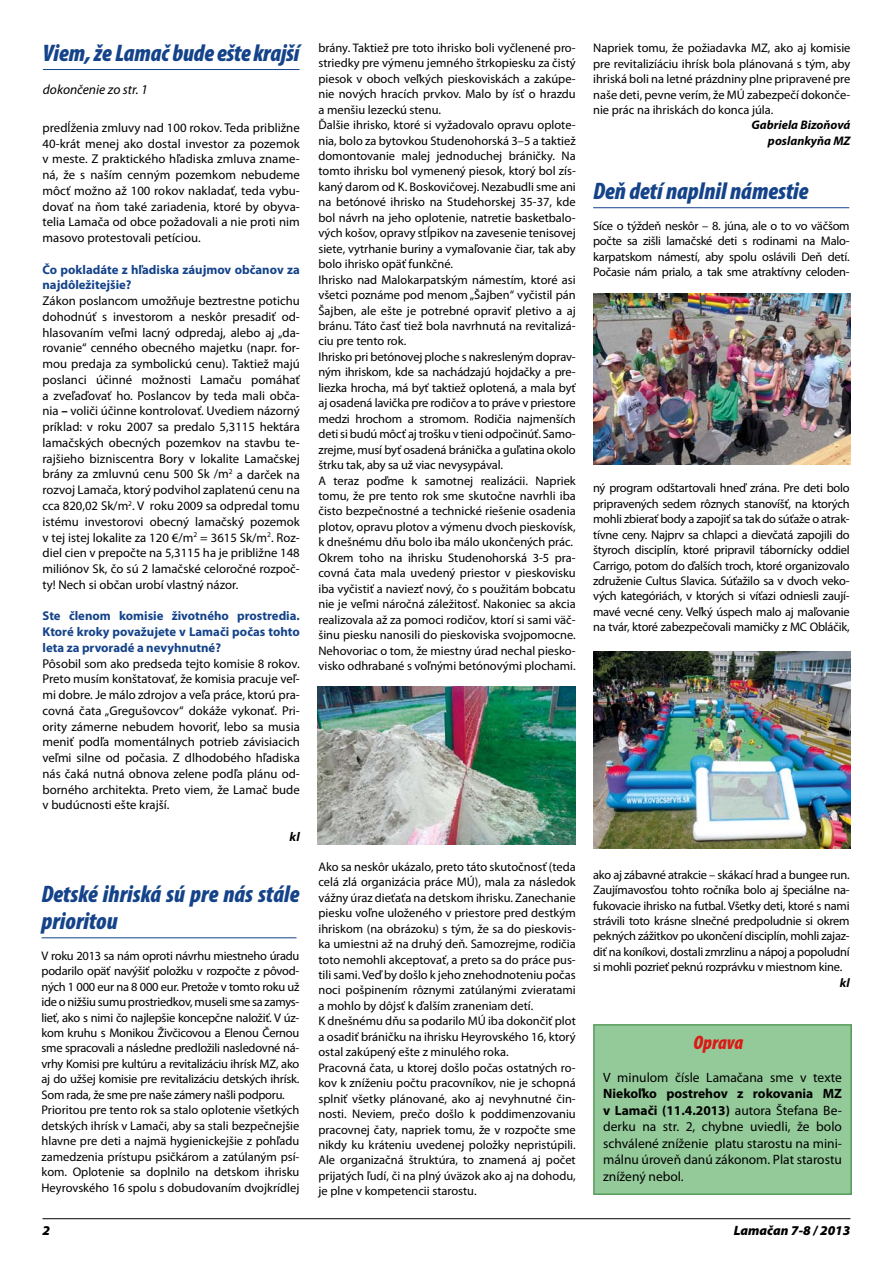
<style>
.page{position:relative;width:893px;height:1263px;background:#fff}
.page>*{position:absolute;margin:0;border:0;box-sizing:border-box;transform-origin:0 0}
.t1{font:italic 900 condensed 24px/27px "Myriad Pro";color:#14438a}
.t2{font:italic 900 condensed 19.5px "Myriad Pro";color:#dc1915}
.t3{font:13.5px/16.5px "Myriad Pro";color:#000;text-align:justify}
.t4{font:italic 13.5px "Myriad Pro";color:#000}
.t5{font:italic 900 13.5px "Myriad Pro";color:#000}
.t6{font:12.75px/15.8px "Myriad Pro";color:#000;text-align:justify}
.t7{font:700 12.75px/15.8px "Myriad Pro";color:#14438a}
.t8{font:italic 700 12.75px "Myriad Pro";color:#000}
.t9{font:12.45px/15.5px "Myriad Pro";color:#000;text-align:justify}
.t10{font:12.45px/15.5px "Myriad Pro";letter-spacing:-.02em;color:#000}
.t11{font:italic 700 12.45px/15.5px "Myriad Pro";color:#000;text-align:right}
.s1{font-weight:700}
</style>
<div class="page">
<hr style="left:43px;top:1218px;width:807px;height:1px;background:#000">
<hr style="left:43px;top:69px;width:256px;height:1px;background:#14438a">
<hr style="left:593px;top:207px;width:256px;height:1px;background:#14438a">
<div style="left:594px;top:1025px;width:257px;height:169px;background:#94ca9a"></div>
<div style="left:593px;top:1024px;width:259px;height:171px;border:2px solid #579b5b"></div>
<img style="left:593px;top:294px;width:257px;height:171px">
<img style="left:593px;top:652px;width:257px;height:197px">
<hr style="left:42px;top:937px;width:255px;height:1px;background:#14438a">
<img style="left:318px;top:686px;width:257px;height:158px">
<h1 class="t1" style="left:43px;top:40px;width:258px">Viem, že Lamač bude ešte krajší</h1>
<p class="t4" style="left:43px;top:81px;width:106px">dokončenie zo str. 1</p>
<p class="t6" style="left:43px;top:120px;width:259px">predĺženia zmluvy nad 100 rokov. Teda približne 40-krát menej ako dostal investor za pozemok v meste. Z praktického hľadiska zmluva zname&shy;ná, že s naším cenným pozemkom nebudeme môcť možno až 100 rokov nakladať, teda vybu&shy;dovať na ňom také zariadenia, ktoré by obyva&shy;telia Lamača od obce požadovali a nie proti nim masovo protestovali petíciou.</p>
<p class="t7" style="left:43px;top:261px;width:259px">Čo pokladáte z hľadiska záujmov občanov za najdôležitejšie?</p>
<p class="t6" style="left:43px;top:293px;width:259px">Zákon poslancom umožňuje beztrestne potichu dohodnúť s investorom a neskôr presadiť od&shy;hlasovaním veľmi lacný odpredaj, alebo aj „da&shy;rovanie“ cenného obecného majetku (napr. for&shy;mou predaja za symbolickú cenu). Taktiež majú poslanci účinné možnosti Lamaču pomáhať a zveľaďovať ho. Poslancov by teda mali obča&shy;nia <span class="s1">–</span> voliči účinne kontrolovať. Uvediem názorný príklad: v roku 2007 sa predalo 5,3115 hektára lamačských obecných pozemkov na stavbu te&shy;rajšieho bizniscentra Bory v lokalite Lamačskej brány za zmluvnú cenu 500 Sk /m<sup>2</sup> a darček na rozvoj Lamača, ktorý podvihol zaplatenú cenu na cca 820,02 Sk/m<sup>2</sup>. V roku 2009 sa odpredal tomu istému investorovi obecný lamačský pozemok v tej istej lokalite za 120 €/m<sup>2</sup> = 3615 Sk/m<sup>2</sup>. Roz&shy;diel cien v prepočte na 5,3115 ha je približne 148 miliónov Sk, čo sú 2 lamačské celoročné rozpoč&shy;ty! Nech si občan urobí vlastný názor.</p>
<p class="t7" style="left:43px;top:608px;width:259px;text-align:justify">Ste členom komisie životného prostredia.<br>Ktoré kroky považujete v Lamači počas tohto leta za prvoradé a nevyhnutné?</p>
<p class="t6" style="left:43px;top:655px;width:259px">Pôsobil som ako predseda tejto komisie 8 rokov.<br>Preto musím konštatovať, že komisia pracuje veľ&shy;mi dobre. Je málo zdrojov a veľa práce, ktorú pra&shy;covná čata „Gregušovcov“ dokáže vykonať. Pri&shy;ority zámerne nebudem hovoriť, lebo sa musia meniť podľa momentálnych potrieb závisiacich veľmi silne od počasia. Z dlhodobého hľadiska nás čaká nutná obnova zelene podľa plánu od&shy;borného architekta. Preto viem, že Lamač bude v budúcnosti ešte krajší.</p>
<p class="t8" style="left:290px;top:828px;width:12px">kl</p>
<h1 class="t1" style="left:42px;top:881px;width:259px">Detské ihriská sú pre nás stále prioritou</h1>
<p class="t10" style="left:42px;top:948px;width:259px">V roku 2013 sa nám oproti návrhu miestneho úradu podarilo opäť navýšiť položku v rozpočte z pôvod&shy;ných 1 000 eur na 8 000 eur. Pretože v tomto roku už ide o nižšiu sumu prostriedkov, museli sme sa zamys&shy;lieť, ako s nimi čo najlepšie koncepčne naložiť. V úz&shy;kom kruhu s Monikou Živčicovou a Elenou Černou sme spracovali a následne predložili nasledovné ná&shy;vrhy Komisi pre kultúru a revitalizáciu ihrísk MZ, ako aj do užšej komisie pre revitalizáciu detských ihrísk.<br>Som rada, že sme pre naše zámery našli podporu.<br>Prioritou pre tento rok sa stalo oplotenie všetkých detských ihrísk v Lamači, aby sa stali bezpečnejšie hlavne pre deti a najmä hygienickejšie z pohľadu zamedzenia prístupu psičkárom a zatúlaným psí&shy;kom. Oplotenie sa doplnilo na detskom ihrisku Heyrovského 16 spolu s dobudovaním dvojkrídlej</p>
<p class="t9" style="left:318px;top:40px;width:259px;text-align:left">brány. Taktiež pre toto ihrisko boli vyčlenené pro&shy;striedky pre výmenu jemného štrkopiesku za čistý piesok v oboch veľkých pieskoviskách a zakúpe&shy;nie nových hracích prvkov. Malo by ísť o hrazdu a menšiu lezeckú stenu.<br>Ďalšie ihrisko, ktoré si vyžadovalo opravu oplote&shy;nia, bolo za bytovkou Studenohorská 3–5 a taktiež domontovanie malej jednoduchej bráničky. Na tomto ihrisku bol vymenený piesok, ktorý bol zís&shy;kaný darom od K. Boskovičovej. Nezabudli sme ani na betónové ihrisko na Studehorskej 35-37, kde bol návrh na jeho oplotenie, natretie basketbalo&shy;vých košov, opravy stĺpikov na zavesenie tenisovej siete, vytrhanie buriny a vymaľovanie čiar, tak aby bolo ihrisko opäť funkčné.<br>Ihrisko nad Malokarpatským námestím, ktoré asi všetci poznáme pod menom „Šajben“ vyčistil pán Šajben, ale ešte je potrebné opraviť pletivo a aj bránu. Táto časť tiež bola navrhnutá na revitalizá&shy;ciu pre tento rok.<br>Ihrisko pri betónovej ploche s nakresleným doprav&shy;ným ihriskom, kde sa nachádzajú hojdačky a pre&shy;liezka hrocha, má byť taktiež oplotená, a mala byť aj osadená lavička pre rodičov a to práve v priestore medzi hrochom a stromom. Rodičia najmenších deti si budú môcť aj trošku v tieni odpočinúť. Samo&shy;zrejme, musí byť osadená bránička a guľatina okolo štrku tak, aby sa už viac nevysypával.<br>A teraz poďme k samotnej realizácii. Napriek tomu, že pre tento rok sme skutočne navrhli iba čisto bezpečnostné a technické riešenie osadenia plotov, opravu plotov a výmenu dvoch pieskovísk, k dnešnému dňu bolo iba málo ukončených prác.<br>Okrem toho na ihrisku Studenohorská 3-5 pra&shy;covná čata mala uvedený priestor v pieskovisku iba vyčistiť a naviezť nový, čo s použitám bobcatu nie je veľmi náročná záležitosť. Nakoniec sa akcia realizovala až za pomoci rodičov, ktorí si sami väč&shy;šinu piesku nanosili do pieskoviska svojpomocne.<br>Nehovoriac o tom, že miestny úrad nechal piesko&shy;visko odhrabané s voľnými betónovými plochami.</p>
<p class="t9" style="left:318px;top:859px;width:259px;text-align:left">Ako sa neskôr ukázalo, preto táto skutočnosť (teda celá zlá organizácia práce MÚ), mala za následok vážny úraz dieťaťa na detskom ihrisku. Zanechanie piesku voľne uloženého v priestore pred destkým ihriskom (na obrázoku) s tým, že sa do pieskovis&shy;ka umiestni až na druhý deň. Samozrejme, rodičia toto nemohli akceptovať, a preto sa do práce pus&shy;tili sami. Veď by došlo k jeho znehodnoteniu počas noci pošpinením rôznymi zatúlanými zvieratami a mohlo by dôjsť k ďalším zraneniam detí.<br>K dnešnému dňu sa podarilo MÚ iba dokončiť plot a osadiť bráničku na ihrisku Heyrovského 16, ktorý ostal zakúpený ešte z minulého roka.<br>Pracovná čata, u ktorej došlo počas ostatných ro&shy;kov k zníženiu počtu pracovníkov, nie je schopná splniť všetky plánované, ako aj nevyhnutné čin&shy;nosti. Neviem, prečo došlo k poddimenzovaniu pracovnej čaty, napriek tomu, že v rozpočte sme nikdy ku kráteniu uvedenej položky nepristúpili.<br>Ale organizačná štruktúra, to znamená aj počet prijatých ľudí, či na plný úväzok ako aj na dohodu, je plne v kompetencii starostu.</p>
<p class="t9" style="left:593px;top:40px;width:259px">Napriek tomu, že požiadavka MZ, ako aj komisie pre revitalizíáciu ihrísk bola plánovaná s tým, aby ihriská boli na letné prázdniny plne pripravené pre naše deti, pevne verím, že MÚ zabezpečí dokonče&shy;nie prác na ihriskách do konca júla.</p>
<p class="t11" style="left:751px;top:117px;width:100px">Gabriela Bizoňová poslankyňa MZ</p>
<h1 class="t1" style="left:593px;top:178px;width:217px">Deň detí naplnil námestie</h1>
<p class="t9" style="left:593px;top:218px;width:258px">Síce o týždeň neskôr – 8. júna, ale o to vo väčšom počte sa zišli lamačské deti s rodinami na Malo&shy;karpatskom námestí, aby spolu oslávili Deň detí.<br>Počasie nám prialo, a tak sme atraktívny celoden-</p>
<p class="t9" style="left:593px;top:480px;width:258px">ný program odštartovali hneď zrána. Pre deti bolo pripravených sedem rôznych stanovíšť, na ktorých mohli zbierať body a zapojiť sa tak do súťaže o atrak&shy;tívne ceny. Najprv sa chlapci a dievčatá zapojili do štyroch disciplín, ktoré pripravil tábornícky oddiel Carrigo, potom do ďalších troch, ktoré organizovalo združenie Cultus Slavica. Súťažilo sa v dvoch veko&shy;vých kategóriách, v ktorých si víťazi odniesli zaují&shy;mavé vecné ceny. Veľký úspech malo aj maľovanie na tvár, ktoré zabezpečovali mamičky z MC Obláčik,</p>
<p class="t9" style="left:593px;top:866px;width:258px">ako aj zábavné atrakcie – skákací hrad a bungee run.<br>Zaujímavosťou tohto ročníka bolo aj špeciálne na&shy;fukovacie ihrisko na futbal. Všetky deti, ktoré s nami strávili toto krásne slnečné predpoludnie si okrem pekných zážitkov po ukončení disciplín, mohli zajaz&shy;diť na koníkovi, dostali zmrzlinu a nápoj a popoludní si mohli pozrieť peknú rozprávku v miestnom kine.</p>
<p class="t11" style="left:840px;top:974px;width:11px">kl</p>
<h2 class="t2" style="left:693px;top:1032px;width:51px">Oprava</h2>
<p class="t3" style="left:603px;top:1069px;width:240px">V minulom čísle Lamačana sme v texte</p>
<p class="t3" style="left:603px;top:1085px;width:240px"><span class="s1">Niekoľko postrehov z rokovania MZ v Lamači (11.4.2013)</span> autora Štefana Be&shy;derku na str. 2, chybne uviedli, že bolo schválené zníženie platu starostu na mini&shy;málnu úroveň danú zákonom. Plat starostu znížený nebol.</p>
<p class="t5" style="left:43px;top:1223px;width:9px">2</p>
<p class="t5" style="left:734px;top:1223px;width:118px">Lamačan 7-8 / 2013</p>
</div>
